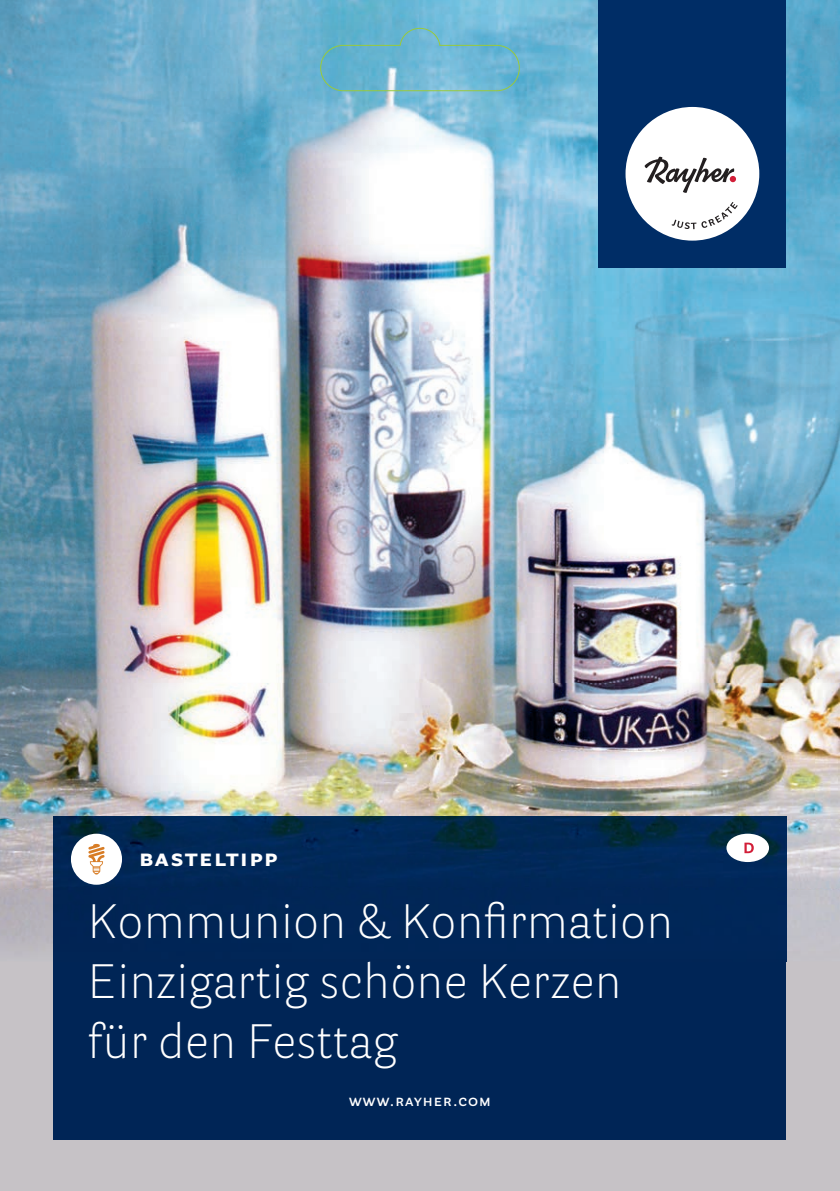
<style>
.page{position:relative;width:840px;height:1191px;background:#fff}
.page>*{position:absolute;margin:0;border:0;box-sizing:border-box;transform-origin:0 0}
.t1{font:300 48px/60px "Parry Grotesque Pro";letter-spacing:.005em;color:#fff}
.t2{font:700 24px "Parry Grotesque Pro";letter-spacing:.065em;color:#fff}
.t3{font:600 16px "Parry Grotesque Pro";letter-spacing:.065em;color:#fff}
</style>
<div class="page">
<div style="left:0;top:889px;width:839px;height:302px;background:#c6c2c6"></div>
<img style="left:0;top:0;width:839px;height:819px">
<img style="left:0;top:819px;width:54px;height:69px">
<img style="left:785px;top:819px;width:54px;height:69px">
<img style="left:0;top:888px;width:839px;height:73px">
<img style="left:0;top:889px;width:839px;height:1px">
<div style="left:54px;top:961px;width:731px;height:179px;background:#002556"></div>
<img style="left:54px;top:816px;width:731px;height:72px">
<div style="left:54px;top:888px;width:731px;height:73px;background:#012657"></div>
<div style="left:598px;top:0;width:187px;height:267px;background:#002d66"></div>
<div style="left:625px;top:107px;width:133px;height:134px;background:#fff;border-radius:50%"></div>
<svg style="left:671px;top:202px;width:66px;height:27px"></svg>
<svg style="left:644px;top:156px;width:91px;height:37px"></svg>
<div style="left:71px;top:833px;width:51px;height:51px;background:#fff;border-radius:50%"></div>
<svg style="left:88px;top:844px;width:17px;height:30px"></svg>
<svg style="left:320px;top:28px;width:199px;height:63px;background:#6cb7cf"></svg>
<div style="left:726px;top:833px;width:42px;height:29px;background:#fff;border-radius:50%"></div>
<svg style="left:744px;top:842px;width:9px;height:11px"></svg>
<p class="t2" style="left:139px;top:840px;width:140px">basteltipp</p>
<p class="t1" style="left:88px;top:891px;width:586px">Kommunion &amp; Konfirmation<br>Einzigartig schöne Kerzen für den Festtag</p>
<p class="t3" style="left:349px;top:1089px;width:143px">www.rayher.com</p>
</div>
